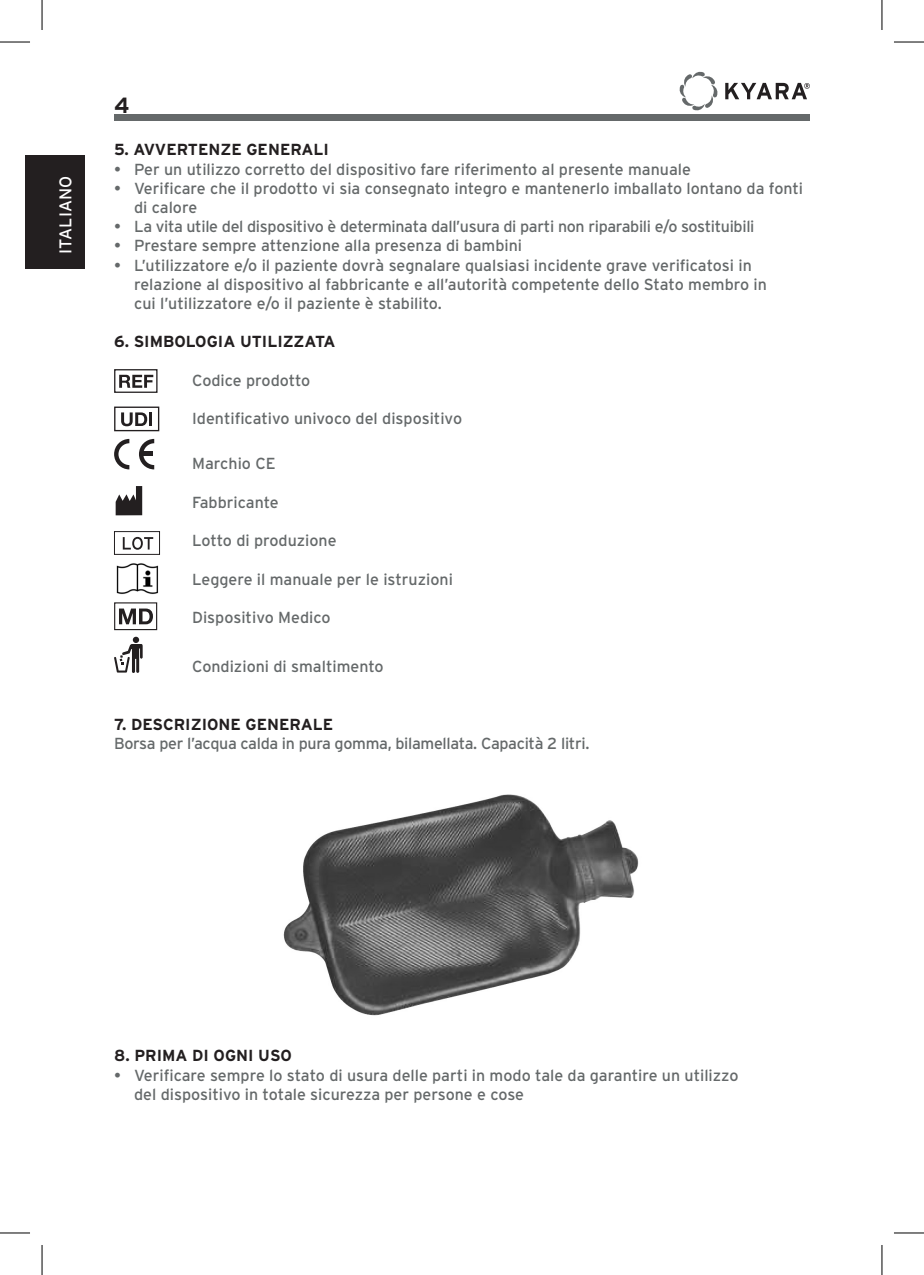
<style>
.page{position:relative;width:924px;height:1275px;background:#fff}
.page>*{position:absolute;margin:0;border:0;box-sizing:border-box;transform-origin:0 0}
.t1{font:700 22px "Interstate";color:#231f20}
.t2{font:17px "Interstate";letter-spacing:.005em;color:#fff}
.t3{font:16px/19.2px "Interstate";color:#65696a}
.t4{font:16px "Interstate";letter-spacing:-.02em;color:#65696a}
.t5{font:700 16px "Interstate";color:#231f20}
</style>
<div class="page">
<div style="left:114px;top:114px;width:695px;height:7px;background:#65696a"></div>
<div style="left:25px;top:155px;width:60px;height:114px;background:#231f20"></div>
<svg style="left:679px;top:71px;width:39px;height:40px"></svg>
<svg style="left:725px;top:83px;width:84px;height:16px"></svg>
<svg style="left:119px;top:375px;width:34px;height:13px"></svg>
<div style="left:114px;top:369px;width:43px;height:24px;border:1px solid #231f20"></div>
<svg style="left:121px;top:412px;width:26px;height:14px"></svg>
<hr style="left:149px;top:412px;width:3px;height:14px;background:#231f20">
<div style="left:114px;top:406px;width:45px;height:25px;border:1px solid #231f20"></div>
<svg style="left:114px;top:439px;width:15px;height:30px"></svg>
<svg style="left:139px;top:439px;width:15px;height:30px"></svg>
<svg style="left:116px;top:486px;width:26px;height:29px"></svg>
<div style="left:114px;top:531px;width:46px;height:24px;border:1px solid #231f20"></div>
<svg style="left:123px;top:537px;width:30px;height:13px"></svg>
<img style="left:116px;top:563px;width:43px;height:31px">
<svg style="left:119px;top:608px;width:34px;height:16px"></svg>
<div style="left:114px;top:602px;width:43px;height:28px;border:1px solid #231f20"></div>
<svg style="left:114px;top:637px;width:29px;height:36px"></svg>
<img style="left:283px;top:794px;width:356px;height:222px">
<hr style="left:0;top:42px;width:30px;height:1px;background:#000">
<hr style="left:893px;top:42px;width:30px;height:1px;background:#000">
<hr style="left:0;top:1232px;width:30px;height:1px;background:#000">
<hr style="left:893px;top:1232px;width:30px;height:1px;background:#000">
<hr style="left:42px;top:0;width:1px;height:30px;background:#000">
<hr style="left:42px;top:1245px;width:1px;height:30px;background:#000">
<hr style="left:881px;top:0;width:1px;height:30px;background:#000">
<hr style="left:881px;top:1245px;width:1px;height:30px;background:#000">
<p class="t2" style="left:56px;top:254px;width:79px;rotate:-90deg">ITALIANO</p>
<h1 class="t1" style="left:114px;top:93px;width:17px">4</h1>
<p class="t5" style="left:114px;top:141px;width:216px">5. AVVERTENZE GENERALI</p>
<p class="t3" style="left:114px;top:159px;width:578px">• Per un utilizzo corretto del dispositivo fare riferimento al presente manuale</p>
<p class="t3" style="left:134px;top:178px;width:670px;text-indent:-20px">• Verificare che il prodotto vi sia consegnato integro e mantenerlo imballato lontano da fonti di calore</p>
<p class="t4" style="left:114px;top:217px;width:641px">• La vita utile del dispositivo è determinata dall’usura di parti non riparabili e/o sostituibili</p>
<p class="t3" style="left:114px;top:236px;width:409px">• Prestare sempre attenzione alla presenza di bambini</p>
<p class="t3" style="left:134px;top:255px;width:634px;text-indent:-20px">• L’utilizzatore e/o il paziente dovrà segnalare qualsiasi incidente grave verificatosi in relazione al dispositivo al fabbricante e all’autorità competente dello Stato membro in cui l’utilizzatore e/o il paziente è stabilito.</p>
<p class="t5" style="left:114px;top:333px;width:223px">6. SIMBOLOGIA UTILIZZATA</p>
<p class="t3" style="left:192px;top:370px;width:120px">Codice prodotto</p>
<p class="t3" style="left:192px;top:409px;width:271px">Identificativo univoco del dispositivo</p>
<p class="t3" style="left:192px;top:454px;width:85px">Marchio CE</p>
<p class="t3" style="left:192px;top:492px;width:88px">Fabbricante</p>
<p class="t3" style="left:192px;top:531px;width:146px">Lotto di produzione</p>
<p class="t3" style="left:192px;top:569px;width:262px">Leggere il manuale per le istruzioni</p>
<p class="t3" style="left:192px;top:608px;width:140px">Dispositivo Medico</p>
<p class="t3" style="left:192px;top:657px;width:193px">Condizioni di smaltimento</p>
<p class="t5" style="left:114px;top:715px;width:220px">7. DESCRIZIONE GENERALE</p>
<p class="t4" style="left:114px;top:734px;width:476px">Borsa per l’acqua calda in pura gomma, bilamellata. Capacità 2 litri.</p>
<p class="t5" style="left:114px;top:1047px;width:179px">8. PRIMA DI OGNI USO</p>
<p class="t3" style="left:134px;top:1065px;width:605px;text-indent:-20px">• Verificare sempre lo stato di usura delle parti in modo tale da garantire un utilizzo del dispositivo in totale sicurezza per persone e cose</p>
</div>
